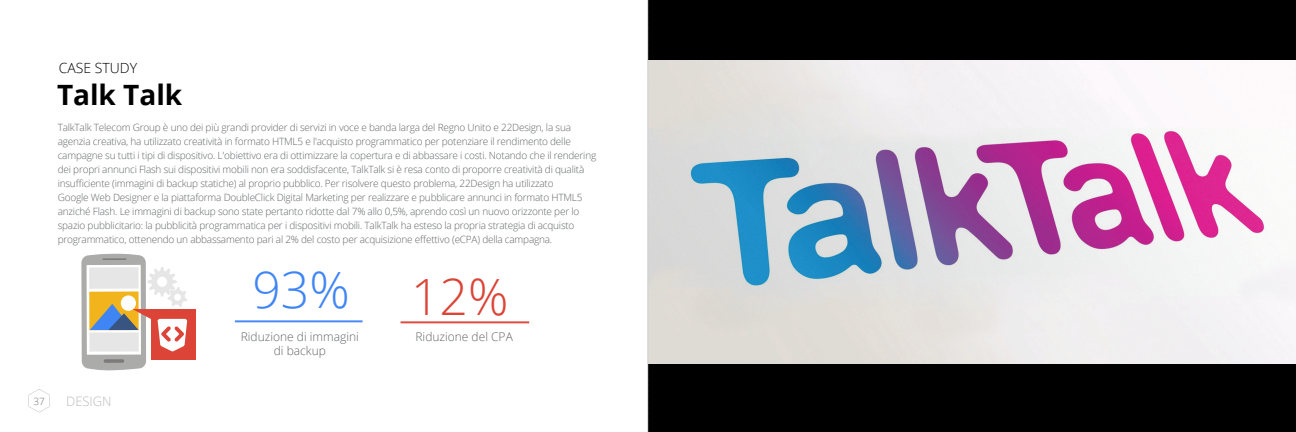
<style>
.page{position:relative;width:1296px;height:432px;background:#fff}
.page>*{position:absolute;margin:0;border:0;box-sizing:border-box;transform-origin:0 0}
.t1{font:300 50px "Open Sans";color:#db4437}
.t2{font:300 50px "Open Sans";color:#3f85f4}
.t3{font:700 28px "Open Sans";color:#000}
.t4{font:300 14px "Open Sans";color:#000}
.t5{font:300 13px "Open Sans";color:#bebbba}
.t6{font:300 12px "Open Sans";color:#636567}
.t7{font:300 10px/14px "Open Sans";letter-spacing:-.02em;color:#636567}
.t8{font:300 10px "Open Sans";color:#77797b}
</style>
<div class="page">
<svg style="left:28px;top:389px;width:22px;height:24px"></svg>
<div style="left:648px;top:0;width:648px;height:432px;background:#000"></div>
<img style="left:649px;top:60px;width:647px;height:304px">
<hr style="left:401px;top:321px;width:128px;height:2px;background:#dd4d41">
<hr style="left:235px;top:320px;width:128px;height:2px;background:#498bf5">
<svg style="left:648px;top:0;width:1px;height:432px"></svg>
<div style="left:151px;top:309px;width:44px;height:51px;background:#db4437"></div>
<svg style="left:81px;top:254px;width:106px;height:117px"></svg>
<p class="t4" style="left:59px;top:59px;width:80px">CASE STUDY</p>
<p class="t3" style="left:57px;top:75px;width:127px">Talk Talk</p>
<p class="t7" style="left:58px;top:120px;width:540px">TalkTalk Telecom Group è uno dei più grandi provider di servizi in voce e banda larga del Regno Unito e 22Design, la sua agenzia creativa, ha utilizzato creatività in formato HTML5 e l'acquisto programmatico per potenziare il rendimento delle campagne su tutti i tipi di dispositivo. L'obiettivo era di ottimizzare la copertura e di abbassare i costi. Notando che il rendering dei propri annunci Flash sui dispositivi mobili non era soddisfacente, TalkTalk si è resa conto di proporre creatività di qualità insufficiente (immagini di backup statiche) al proprio pubblico. Per risolvere questo problema, 22Design ha utilizzato<br>Google Web Designer e la piattaforma DoubleClick Digital Marketing per realizzare e pubblicare annunci in formato HTML5 anziché Flash. Le immagini di backup sono state pertanto ridotte dal 7% allo 0,5%, aprendo così un nuovo orizzonte per lo spazio pubblicitario: la pubblicità programmatica per i dispositivi mobili. TalkTalk ha esteso la propria strategia di acquisto programmatico, ottenendo un abbassamento pari al 2% del costo per acquisizione effettivo (eCPA) della campagna.</p>
<p class="t2" style="left:252px;top:255px;width:99px">93%</p>
<p class="t6" style="left:241px;top:328px;width:120px">Riduzione di immagini</p>
<p class="t6" style="left:274px;top:343px;width:54px">di backup</p>
<p class="t1" style="left:411px;top:262px;width:99px">12%</p>
<p class="t6" style="left:416px;top:328px;width:99px">Riduzione del CPA</p>
<p class="t8" style="left:33px;top:394px;width:13px">37</p>
<p class="t5" style="left:66px;top:393px;width:47px">DESIGN</p>
</div>
